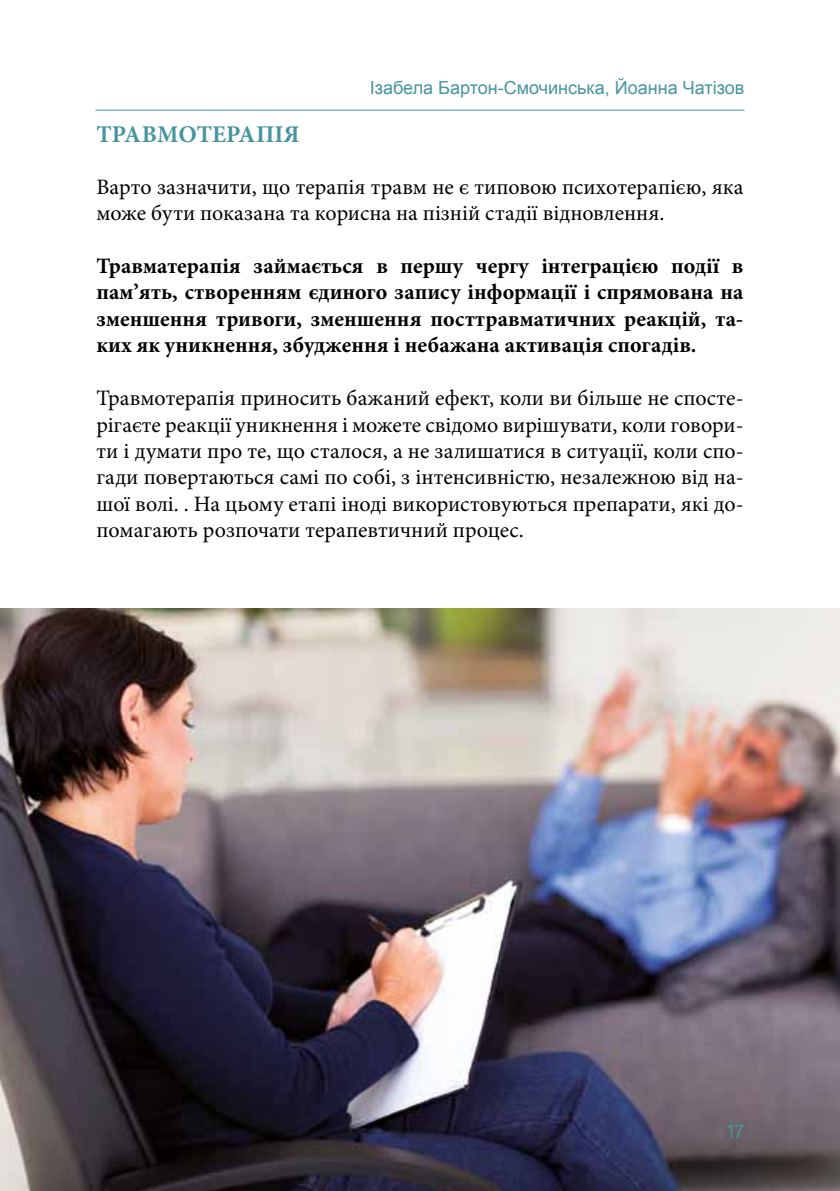
<style>
.page{position:relative;width:840px;height:1191px;background:#fff}
.page>*{position:absolute;margin:0;border:0;box-sizing:border-box;transform-origin:0 0}
.t1{font:700 24px "Minion Pro";color:#47959f}
.t2{font:22px/26.4px "Minion Pro";color:#000}
.t3{font:700 22px/26.4px "Minion Pro";color:#000;text-align:justify}
.t4{font:20px "Bliss 2";color:#47959f}
.t5{font:18px "Arial";color:#47959f}
</style>
<div class="page">
<hr style="left:95px;top:110px;width:649px;height:1px;background:#47959f">
<img style="left:0;top:609px;width:839px;height:582px">
<p class="t5" style="left:369px;top:76px;width:376px">Ізабела Бартон-Смочинська, Йоанна Чатізов</p>
<p class="t1" style="left:96px;top:118px;width:204px">ТРАВМOТЕРАПІЯ</p>
<p class="t2" style="left:96px;top:174px;width:648px">Варто зазначити, що терапія травм не є типовою психотерапією, яка може бути показана та корисна на пізній стадії відновлення.</p>
<p class="t3" style="left:96px;top:252px;width:648px">Травматерапія займається в першу чергу інтеграцією події в пам’ять, створенням єдиного запису інформації і спрямована на зменшення тривоги, зменшення посттравматичних реакцій, та&shy;ких як уникнення, збудження і небажана активація спогадів.</p>
<p class="t2" style="left:96px;top:385px;width:648px;text-align:justify">Травмотерапія приносить бажаний ефект, коли ви більше не спосте&shy;рігаєте реакції уникнення і можете свідомо вирішувати, коли говори&shy;ти і думати про те, що сталося, а не залишатися в ситуації, коли спо&shy;гади повертаються самі по собі, з інтенсивністю, незалежною від на&shy;шої волі. . На цьому етапі іноді використовуються препарати, які до&shy;помагають розпочати терапевтичний процес.</p>
<p class="t4" style="left:726px;top:1118px;width:19px">17</p>
</div>
